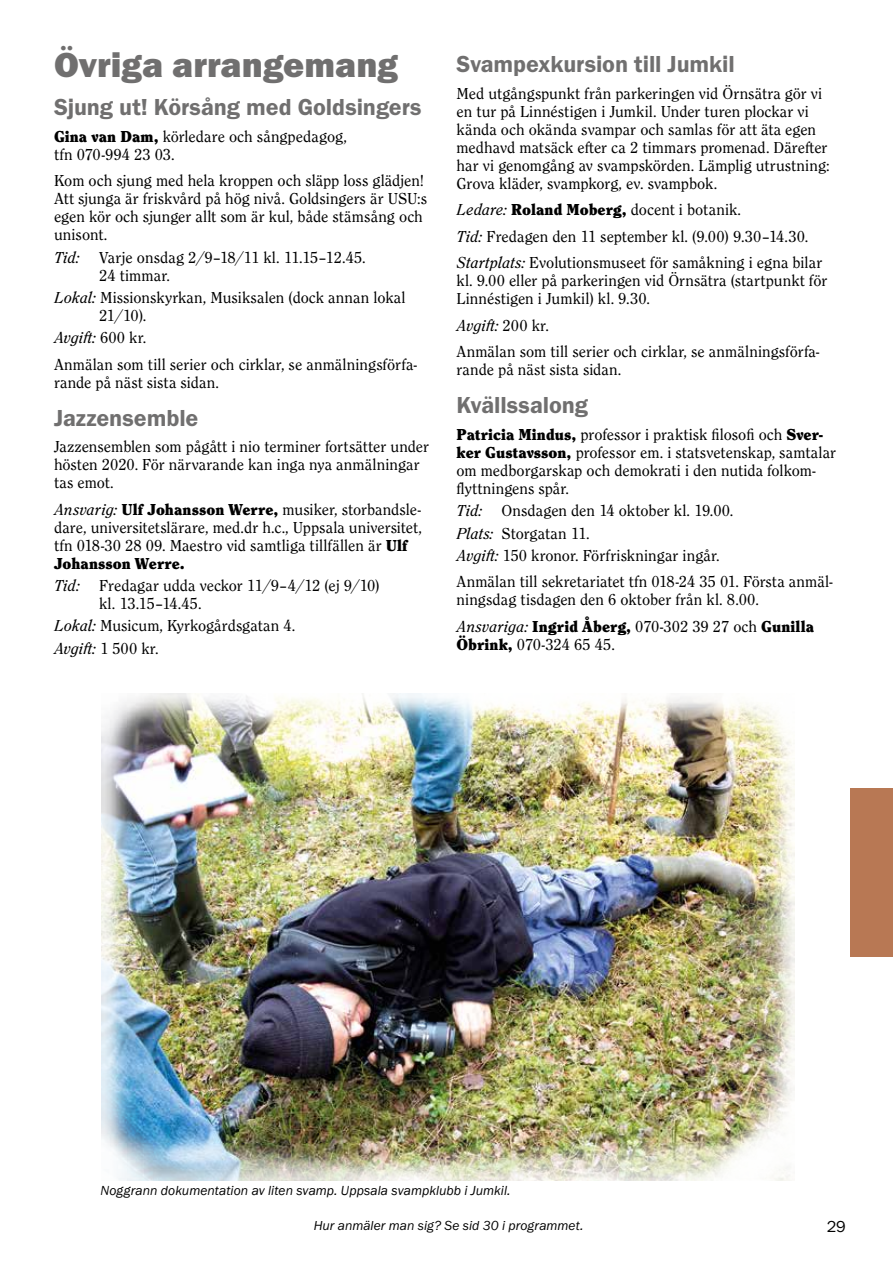
<style>
.page{position:relative;width:893px;height:1263px;background:#fff}
.page>*{position:absolute;margin:0;border:0;box-sizing:border-box;transform-origin:0 0}
.t1{font:800 36px "Franklin Gothic Pro";color:#706f6f}
.t2{font:600 24px "Franklin Gothic Pro";letter-spacing:-.005em;color:#706f6f}
.t3{font:16.5px/18px "Clearface Pro";letter-spacing:.005em;color:#000}
.t4{font:900 16.5px/18px "Clearface Pro";letter-spacing:.005em;color:#000}
.t5{font:16.5px "Franklin Gothic Pro";color:#000}
.t6{font:italic 13.5px "Franklin Gothic";letter-spacing:.005em;color:#000}
.t7{font:italic 13.5px "Franklin Gothic Pro";letter-spacing:.005em;color:#000}
.s1{font-weight:900}
.s2{font-style:italic}
.s3{font-weight:400;font-style:italic}
.s4{font-weight:400}
</style>
<div class="page">
<div style="left:850px;top:788px;width:43px;height:168px;background:#b87854"></div>
<img style="left:101px;top:694px;width:694px;height:487px">
<h1 class="t1" style="left:54px;top:37px;width:346px">Övriga arrangemang</h1>
<h2 class="t2" style="left:54px;top:89px;width:369px">Sjung ut! Körsång med Goldsingers</h2>
<p class="t3" style="left:54px;top:126px;width:294px"><span class="s1">Gina van Dam,</span> körledare och sångpedagog, tfn 070-994 23 03.</p>
<p class="t3" style="left:54px;top:170px;width:375px">Kom och sjung med hela kroppen och släpp loss glädjen!<br>Att sjunga är friskvård på hög nivå. Goldsingers är USU:s egen kör och sjunger allt som är kul, både stämsång och unisont.</p>
<p class="t3" style="left:99px;top:247px;width:268px;text-indent:-45px"><span class="s2">Tid:</span> Varje onsdag 2/9–18/11 kl. 11.15–12.45.<br>24 timmar.</p>
<p class="t3" style="left:99px;top:287px;width:308px;text-indent:-45px"><span class="s2">Lokal:</span> Missionskyrkan, Musiksalen (dock annan lokal<br>21/10).</p>
<p class="t3" style="left:54px;top:323px;width:364px;line-height:26.5px"><span class="s2">Avgift:</span> 600 kr.<br>Anmälan som till serier och cirklar, se anmälningsförfa-</p>
<p class="t3" style="left:54px;top:372px;width:166px">rande på näst sista sidan.</p>
<h2 class="t2" style="left:54px;top:400px;width:146px">Jazzensemble</h2>
<p class="t3" style="left:54px;top:436px;width:377px">Jazzensemblen som pågått i nio terminer fortsätter under hösten 2020. För närvarande kan inga nya anmälningar tas emot.</p>
<p class="t3" style="left:54px;top:499px;width:370px"><span class="s2">Ansvarig:</span> <span class="s1">Ulf Johansson Werre,</span> musiker, storbandsle&shy;dare, universitetslärare, med.dr h.c., Uppsala universitet, tfn 018-30 28 09. Maestro vid samtliga tillfällen är <span class="s1">Ulf Johansson Werre.</span></p>
<p class="t3" style="left:99px;top:575px;width:282px;text-indent:-45px"><span class="s2">Tid:</span> Fredagar udda veckor 11/9–4/12 (ej 9/10) kl. 13.15–14.45.</p>
<p class="t3" style="left:54px;top:613px;width:243px;line-height:22.2px"><span class="s2">Lokal:</span> Musicum, Kyrkogårdsgatan 4.<br><span class="s2">Avgift:</span> 1 500 kr.</p>
<h2 class="t2" style="left:457px;top:46px;width:280px">Svampexkursion till Jumkil</h2>
<p class="t3" style="left:457px;top:83px;width:375px">Med utgångspunkt från parkeringen vid Örnsätra gör vi en tur på Linnéstigen i Jumkil. Under turen plockar vi kända och okända svampar och samlas för att äta egen medhavd matsäck efter ca 2 timmars promenad. Därefter har vi genomgång av svampskörden. Lämplig utrustning:<br>Grova kläder, svampkorg, ev. svampbok.</p>
<p class="t3" style="left:457px;top:195px;width:367px;line-height:26.5px"><span class="s2">Ledare:</span> <span class="s1">Roland Moberg,</span> docent i botanik.<br><span class="s2">Tid:</span> Fredagen den 11 september kl. (9.00) 9.30–14.30.<br><span class="s2">Startplats:</span> Evolutionsmuseet för samåkning i egna bilar</p>
<p class="t3" style="left:457px;top:270px;width:372px">kl. 9.00 eller på parkeringen vid Örnsätra (startpunkt för<br>Linnéstigen i Jumkil) kl. 9.30.</p>
<p class="t3" style="left:457px;top:310px;width:364px;line-height:26.5px"><span class="s2">Avgift:</span> 200 kr.<br>Anmälan som till serier och cirklar, se anmälningsförfa-</p>
<p class="t3" style="left:457px;top:359px;width:166px">rande på näst sista sidan.</p>
<h2 class="t2" style="left:457px;top:387px;width:133px">Kvällssalong</h2>
<p class="t3" style="left:457px;top:424px;width:381px"><span class="s1">Patricia Mindus,</span> professor i praktisk filosofi och <span class="s1">Sver&shy;ker Gustavsson,</span> professor em. i statsvetenskap, samtalar om medborgarskap och demokrati i den nutida folkom&shy;flyttningens spår.</p>
<p class="t3" style="left:457px;top:498px;width:278px;line-height:22.2px"><span class="s2">Tid:</span> Onsdagen den 14 oktober kl. 19.00.<br><span class="s2">Plats:</span> Storgatan 11.<br><span class="s2">Avgift:</span> 150 kronor. Förfriskningar ingår.</p>
<p class="t3" style="left:457px;top:571px;width:378px">Anmälan till sekretariatet tfn 018-24 35 01. Första anmäl&shy;ningsdag tisdagen den 6 oktober från kl. 8.00.</p>
<p class="t4" style="left:457px;top:615px;width:359px"><span class="s3">Ansvariga:</span> Ingrid Åberg, <span class="s4">070-302 39 27 och</span> Gunilla<br>Öbrink, <span class="s4">070-324 65 45.</span></p>
<p class="t6" style="left:101px;top:1182px;width:411px">Noggrann dokumentation av liten svamp. Uppsala svampklubb i Jumkil.</p>
<p class="t7" style="left:314px;top:1218px;width:271px">Hur anmäler man sig? Se sid 30 i programmet.</p>
<p class="t5" style="left:827px;top:1217px;width:21px">29</p>
</div>
